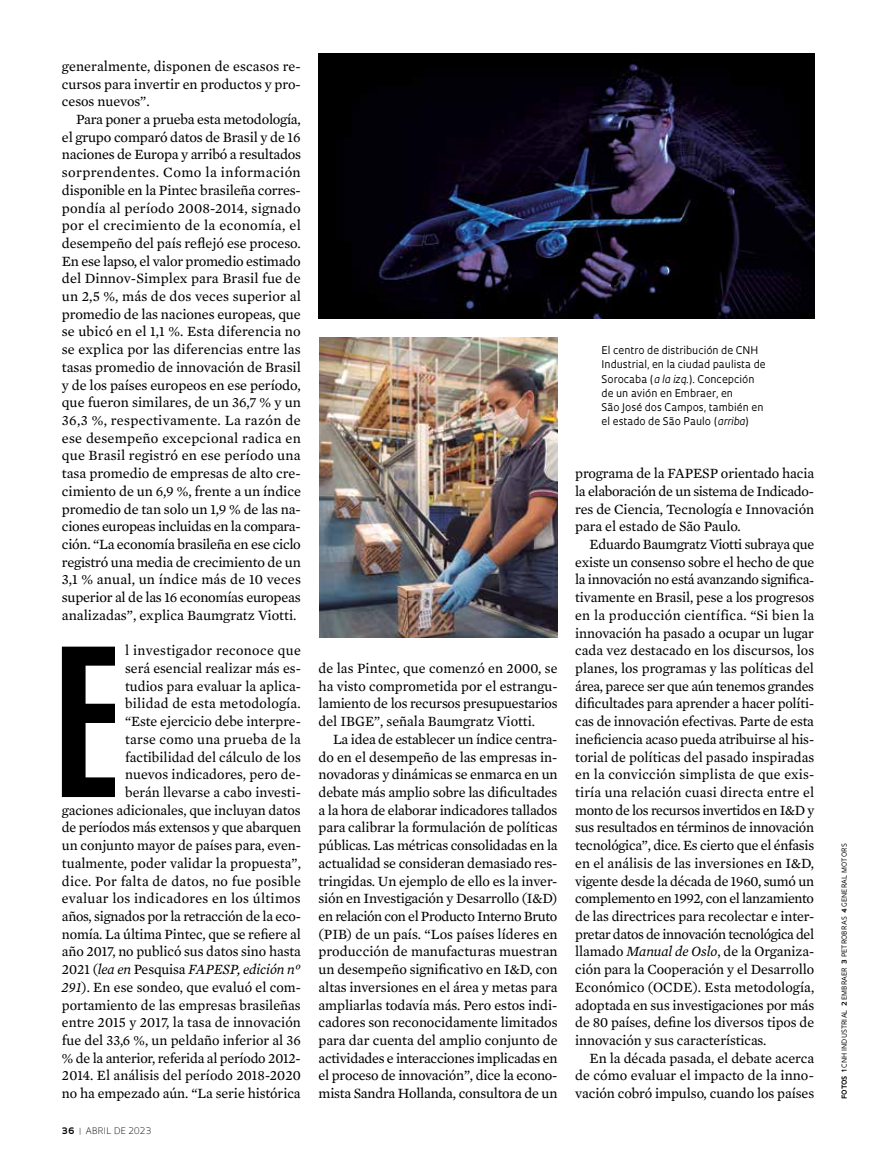
<style>
.page{position:relative;width:885px;height:1169px;background:#fff}
.page>*{position:absolute;margin:0;border:0;box-sizing:border-box;transform-origin:0 0}
.t1{font:192.3px "Swiss 924 BT Regular B";color:#000}
.t2{font:14.4px/17.7px "Mercury Text G2";letter-spacing:-.005em;color:#000;text-align:justify}
.t3{font:10.35px/14.1px "Oculum";color:#000}
.t4{font:300 8.7px "Oculum";letter-spacing:.015em;color:#000}
.t5{font:6.75px "Oculum";letter-spacing:.02em;color:#000}
.s1{font-style:italic}
.s2{font-weight:700}
.s3{font-weight:700;color:#939598}
</style>
<div class="page">
<img style="left:320px;top:337px;width:238px;height:300px">
<img style="left:319px;top:53px;width:495px;height:266px">
<p class="t2" style="left:62px;top:56px;width:240px">generalmente, disponen de escasos re&shy;cursos para invertir en productos y pro&shy;cesos nuevos”.</p>
<p class="t2" style="left:62px;top:110px;width:241px;text-indent:14px">Para poner a prueba esta metodología, el grupo comparó datos de Brasil y de 16 naciones de Europa y arribó a resultados sorprendentes. Como la información disponible en la Pintec brasileña corres&shy;pondía al período 2008-2014, signado por el crecimiento de la economía, el desempeño del país reflejó ese proceso.<br>En ese lapso, el valor promedio estimado del Dinnov-Simplex para Brasil fue de un 2,5 %, más de dos veces superior al promedio de las naciones europeas, que se ubicó en el 1,1 %. Esta diferencia no se explica por las diferencias entre las tasas promedio de innovación de Brasil y de los países europeos en ese período, que fueron similares, de un 36,7 % y un 36,3 %, respectivamente. La razón de ese desempeño excepcional radica en que Brasil registró en ese período una tasa promedio de empresas de alto cre&shy;cimiento de un 6,9 %, frente a un índice promedio de tan solo un 1,9 % de las na&shy;ciones europeas incluidas en la compara&shy;ción. “La economía brasileña en ese ciclo registró una media de crecimiento de un 3,1 % anual, un índice más de 10 veces superior al de las 16 economías europeas analizadas”, explica Baumgratz Viotti.</p>
<h1 class="t1" style="left:56px;top:607px;width:65px">E</h1>
<p class="t2" style="left:62px;top:641px;width:241px;text-align:right">l investigador reconoce que<br>será esencial realizar más es-<br>tudios para evaluar la aplica-<br>bilidad de esta metodología.<br>“Este ejercicio debe interpre-<br>tarse como una prueba de la factibilidad del cálculo de los<br>nuevos indicadores, pero de-<br>berán llevarse a cabo investi-<br>gaciones adicionales, que incluyan datos de períodos más extensos y que abarquen un conjunto mayor de países para, even&shy;tualmente, poder validar la propuesta”, dice. Por falta de datos, no fue posible evaluar los indicadores en los últimos años, signados por la retracción de la eco&shy;nomía. La última Pintec, que se refiere al año 2017, no publicó sus datos sino hasta 2021 (<span class="s1">lea en</span> Pesquisa <span class="s1">FAPESP, edición nº 291</span>). En ese sondeo, que evaluó el com&shy;portamiento de las empresas brasileñas entre 2015 y 2017, la tasa de innovación fue del 33,6 %, un peldaño inferior al 36 % de la anterior, referida al período 2012- 2014. El análisis del período 2018-2020 no ha empezado aún. “La serie histórica</p>
<p class="t4" style="left:62px;top:1124px;width:91px"><span class="s2">36</span> <span class="s3">|</span> ABRIL DE 2023</p>
<p class="t2" style="left:319px;top:658px;width:241px">de las Pintec, que comenzó en 2000, se ha visto comprometida por el estrangu&shy;lamiento de los recursos presupuestarios del IBGE”, señala Baumgratz Viotti.</p>
<p class="t2" style="left:319px;top:729px;width:241px;text-indent:14px">La idea de establecer un índice centra&shy;do en el desempeño de las empresas in&shy;novadoras y dinámicas se enmarca en un debate más amplio sobre las dificultades a la hora de elaborar indicadores tallados para calibrar la formulación de políticas públicas. Las métricas consolidadas en la actualidad se consideran demasiado res&shy;tringidas. Un ejemplo de ello es la inver&shy;sión en Investigación y Desarrollo (I&amp;D) en relación con el Producto Interno Bruto (PIB) de un país. “Los países líderes en producción de manufacturas muestran un desempeño significativo en I&amp;D, con altas inversiones en el área y metas para ampliarlas todavía más. Pero estos indi&shy;cadores son reconocidamente limitados para dar cuenta del amplio conjunto de actividades e interacciones implicadas en el proceso de innovación”, dice la econo&shy;mista Sandra Hollanda, consultora de un</p>
<p class="t3" style="left:602px;top:343px;width:166px">El centro de distribución de CNH<br>Industrial, en la ciudad paulista de<br>Sorocaba (<span class="s1">a la izq.</span>). Concepción de un avión en Embraer, en<br>São José dos Campos, también en el estado de São Paulo (<span class="s1">arriba</span>)</p>
<p class="t2" style="left:575px;top:464px;width:240px">programa de la FAPESP orientado hacia la elaboración de un sistema de Indicado&shy;res de Ciencia, Tecnología e Innovación para el estado de São Paulo.</p>
<p class="t2" style="left:575px;top:534px;width:241px;text-indent:14px">Eduardo Baumgratz Viotti subraya que existe un consenso sobre el hecho de que la innovación no está avanzando significa&shy;tivamente en Brasil, pese a los progresos en la producción científica. “Si bien la innovación ha pasado a ocupar un lugar cada vez destacado en los discursos, los planes, los programas y las políticas del área, parece ser que aún tenemos grandes dificultades para aprender a hacer políti&shy;cas de innovación efectivas. Parte de esta ineficiencia acaso pueda atribuirse al his&shy;torial de políticas del pasado inspiradas en la convicción simplista de que exis&shy;tiría una relación cuasi directa entre el monto de los recursos invertidos en I&amp;D y sus resultados en términos de innovación tecnológica”, dice. Es cierto que el énfasis en el análisis de las inversiones en I&amp;D, vigente desde la década de 1960, sumó un complemento en 1992, con el lanzamiento de las directrices para recolectar e inter&shy;pretar datos de innovación tecnológica del llamado <span class="s1">Manual de Oslo</span>, de la Organiza&shy;ción para la Cooperación y el Desarrollo Económico (OCDE). Esta metodología, adoptada en sus investigaciones por más de 80 países, define los diversos tipos de innovación y sus características.</p>
<p class="t2" style="left:575px;top:1048px;width:241px;text-indent:14px">En la década pasada, el debate acerca de cómo evaluar el impacto de la inno&shy;vación cobró impulso, cuando los países</p>
<p class="t5" style="left:840px;top:1098px;width:257px;rotate:-90deg"><span class="s2">FOTOS 1</span> CNH INDUSTRIAL <span class="s2">2</span> EMBRAER <span class="s2">3</span> PETROBRAS <span class="s2">4</span> GENERAL MOTORS</p>
</div>
